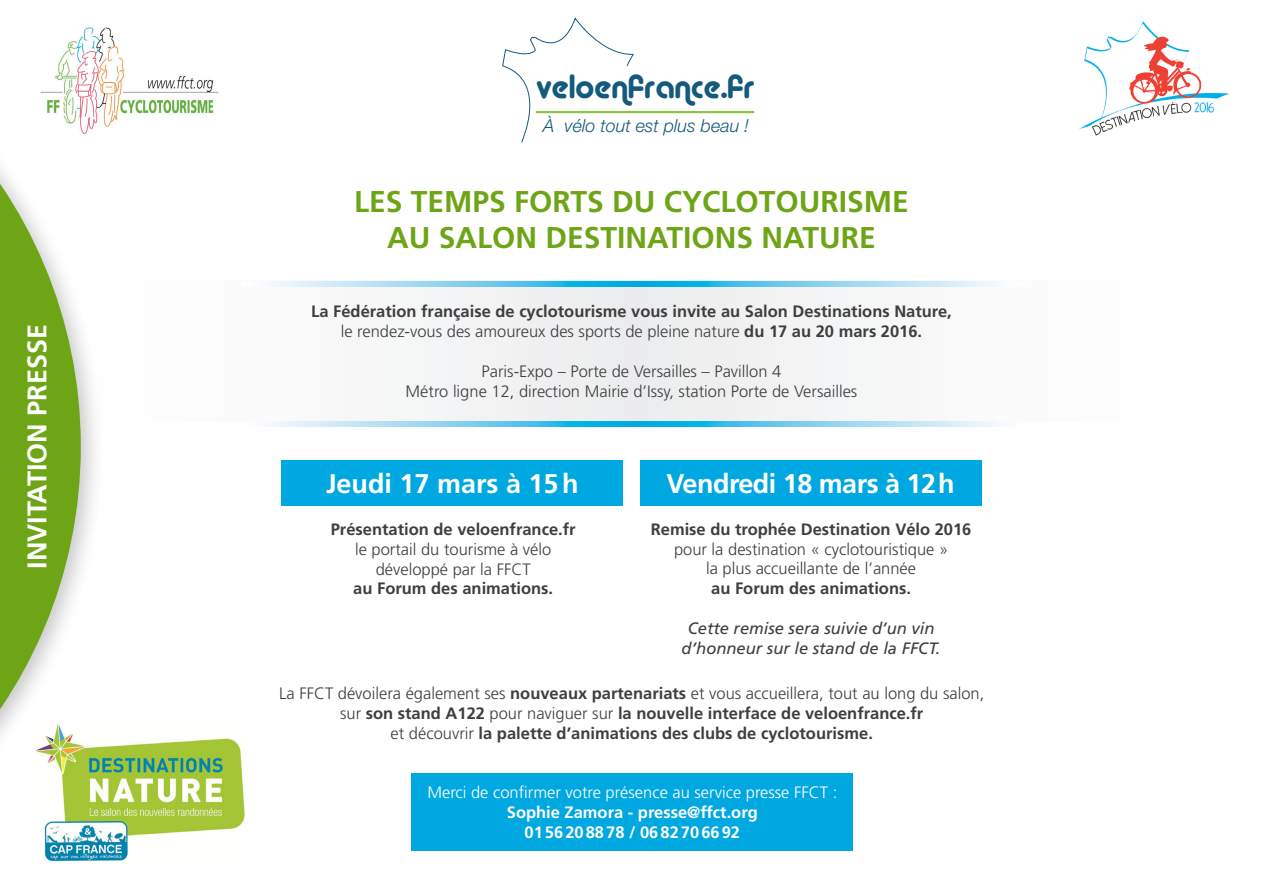
<style>
.page{position:relative;width:1263px;height:893px;background:#fff}
.page>*{position:absolute;margin:0;border:0;box-sizing:border-box;transform-origin:0 0}
.t1{font:33.6px "Alba";color:#145a7c}
.t2{font:700 30px/36px "Frutiger";color:#6ea516;text-align:center}
.t3{font:700 27px "Frutiger";color:#fff}
.t4{font:700 27px "Frutiger";letter-spacing:-.02em;color:#fff}
.t5{font:italic 300 18px "Helvetica Neue";color:#145a7c}
.t6{font:700 16.5px/19.8px "Frutiger";color:#3e3e3f;text-align:center}
.t7{font:300 16.5px/19.8px "Frutiger";color:#3e3e3f;text-align:center}
.t8{font:italic 16.5px/19.8px "Frutiger";color:#3e3e3f;text-align:center}
.t9{font:300 16.5px "Frutiger";color:#fff}
.t10{font:700 16.5px/19.8px "Frutiger";color:#fff;text-align:center}
.s1{font-weight:300}
</style>
<div class="page">
<div style="left:43px;top:281px;width:1177px;height:140px;background:#f7f7f8"></div>
<div style="left:0;top:0;width:106px;height:893px;background:#231f20;opacity:.25"></div>
<svg style="left:0;top:0;width:81px;height:893px;fill:#6ea516"></svg>
<div style="left:281px;top:460px;width:342px;height:46px;background:#00a8e2"></div>
<div style="left:640px;top:460px;width:341px;height:46px;background:#00a8e2"></div>
<svg style="left:285px;top:281px;width:700px;height:6px"></svg>
<svg style="left:270px;top:421px;width:731px;height:6px"></svg>
<img style="left:1078px;top:21px;width:151px;height:115px">
<img style="left:9px;top:26px;width:210px;height:121px">
<img style="left:26px;top:722px;width:219px;height:147px">
<svg style="left:502px;top:18px;width:131px;height:125px"></svg>
<hr style="left:536px;top:111px;width:218px;height:2px;background:#8bc640">
<div style="left:412px;top:773px;width:441px;height:77px;background:#00a8e2"></div>
<h3 class="t3" style="left:21px;top:569px;width:246px;rotate:-90deg">INVITATION PRESSE</h3>
<h1 class="t1" style="left:536px;top:67px;width:220px">veloenfrance.fr</h1>
<p class="t5" style="left:543px;top:115px;width:207px">À vélo tout est plus beau !</p>
<h2 class="t2" style="left:354px;top:183px;width:556px">LES TEMPS FORTS DU CYCLOTOURISME<br>AU SALON DESTINATIONS NATURE</h2>
<p class="t6" style="left:311px;top:302px;width:642px">La Fédération française de cyclotourisme vous invite au Salon Destinations Nature, <span class="s1">le rendez-vous des amoureux des sports de pleine nature</span> du 17 au 20 mars 2016.</p>
<p class="t7" style="left:406px;top:361px;width:453px">Paris-Expo – Porte de Versailles – Pavillon 4<br>Métro ligne 12, direction Mairie d’Issy, station Porte de Versailles</p>
<h3 class="t3" style="left:326px;top:468px;width:254px">Jeudi 17 mars à 15h</h3>
<h3 class="t4" style="left:667px;top:468px;width:290px">Vendredi 18 mars à 12h</h3>
<p class="t6" style="left:331px;top:519px;width:246px">Présentation de veloenfrance.fr</p>
<p class="t7" style="left:355px;top:539px;width:198px">le portail du tourisme à vélo développé par la FFCT</p>
<p class="t6" style="left:353px;top:579px;width:201px">au Forum des animations.</p>
<p class="t6" style="left:651px;top:519px;width:322px">Remise du trophée Destination Vélo 2016</p>
<p class="t7" style="left:674px;top:539px;width:276px">pour la destination « cyclotouristique » la plus accueillante de l’année</p>
<p class="t6" style="left:711px;top:579px;width:201px">au Forum des animations.</p>
<p class="t8" style="left:682px;top:618px;width:260px">Cette remise sera suivie d’un vin d’honneur sur le stand de la FFCT.</p>
<p class="t6" style="left:279px;top:684px;width:707px"><span class="s1">La FFCT dévoilera également ses</span> nouveaux partenariats <span class="s1">et vous accueillera, tout au long du salon, sur</span> son stand A122 <span class="s1">pour naviguer sur</span> la nouvelle interface de veloenfrance.fr<br><span class="s1">et découvrir</span> la palette d’animations des clubs de cyclotourisme.</p>
<p class="t9" style="left:427px;top:783px;width:411px">Merci de confirmer votre présence au service presse FFCT :</p>
<p class="t10" style="left:507px;top:802px;width:252px">Sophie Zamora - presse@ffct.org<br>0156208878 / 0682706692</p>
</div>
